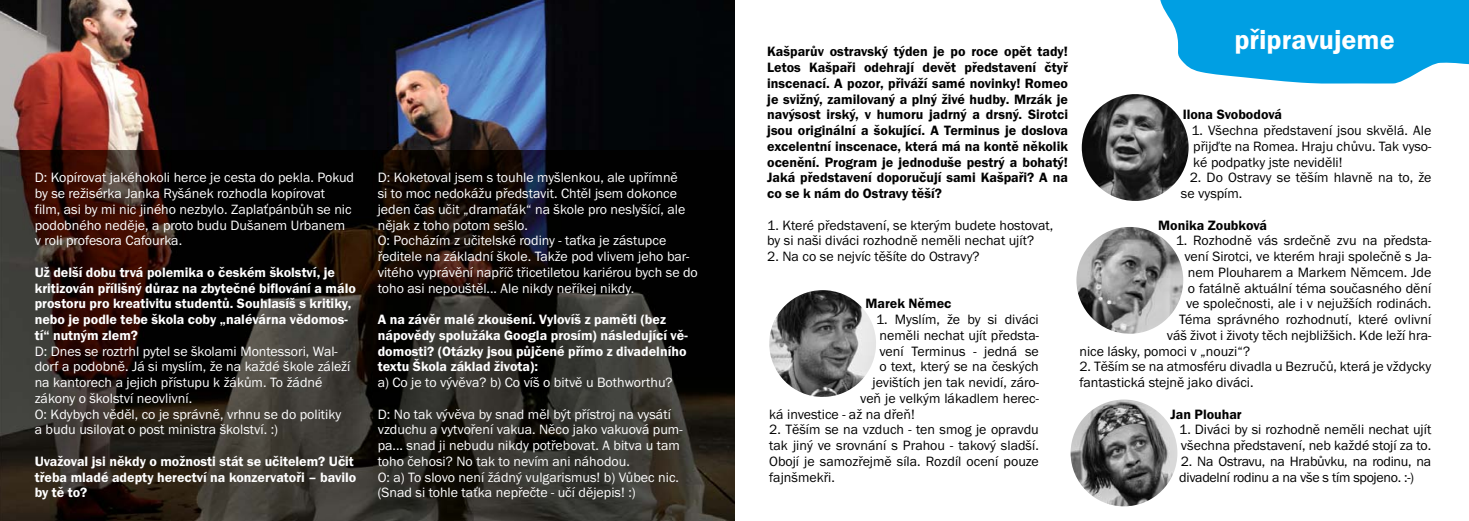
<style>
.page{position:relative;width:1469px;height:521px;background:#fff}
.page>*{position:absolute;margin:0;border:0;box-sizing:border-box;transform-origin:0 0}
.t1{font:600 28px "Franklin Got Itc TEE";color:#fff}
.t2{font:14px/15.8px "Franklin Got Itc TEE";color:#fff}
.t3{font:14px/15.8px "Franklin Got Itc TEE";color:#000}
.t4{font:600 14px/15.8px "Franklin Got Itc TEE";color:#fff}
.t5{font:600 14px/15.8px "Franklin Got Itc TEE";color:#000;text-align:justify}
.t6{font:14px/15.8px "Franklin Got Itc TEE";letter-spacing:-.02em;color:#000}
</style>
<div class="page">
<svg style="left:734px;top:0;width:1px;height:15px"></svg>
<img style="left:0;top:0;width:734px;height:151px">
<svg style="left:0;top:151px;width:734px;height:370px;background:#221c17"></svg>
<img style="left:769px;top:290px;width:107px;height:107px;border-radius:50%">
<img style="left:1081px;top:94px;width:107px;height:107px;border-radius:50%">
<img style="left:1076px;top:227px;width:107px;height:107px;border-radius:50%">
<img style="left:1070px;top:399px;width:107px;height:107px;border-radius:50%">
<svg style="left:1160px;top:0;width:308px;height:84px;background:#21abe6"></svg>
<p class="t2" style="left:35px;top:171px;width:321px">D: Kopírovat jakéhokoli herce je cesta do pekla. Pokud by se režisérka Janka Ryšánek rozhodla kopírovat film, asi by mi nic jiného nezbylo. Zaplaťpánbůh se nic podobného neděje, a proto budu Dušanem Urbanem v roli profesora Cafourka.</p>
<p class="t4" style="left:35px;top:265px;width:323px">Už delší dobu trvá polemika o českém školství, je kritizován přílišný důraz na zbytečné biflování a málo prostoru pro kreativitu studentů. Souhlasíš s kritiky, nebo je podle tebe škola coby „nalévárna vědomos&shy;tí“ nutným zlem?</p>
<p class="t2" style="left:35px;top:344px;width:317px">D: Dnes se roztrhl pytel se školami Montessori, Wal&shy;dorf a podobně. Já si myslím, že na každé škole záleží na kantorech a jejich přístupu k žákům. To žádné zákony o školství neovlivní.<br>O: Kdybych věděl, co je správně, vrhnu se do politiky a budu usilovat o post ministra školství. :)</p>
<p class="t4" style="left:35px;top:454px;width:323px">Uvažoval jsi někdy o možnosti stát se učitelem? Učit třeba mladé adepty herectví na konzervatoři – bavilo by tě to?</p>
<p class="t2" style="left:378px;top:171px;width:322px">D: Koketoval jsem s touhle myšlenkou, ale upřímně<br>si to moc nedokážu představit. Chtěl jsem dokonce jeden čas učit „dramaťák“ na škole pro neslyšící, ale nějak z toho potom sešlo.<br>O: Pocházím z učitelské rodiny - taťka je zástupce ředitele na základní škole. Takže pod vlivem jeho bar&shy;vitého vyprávění napříč třicetiletou kariérou bych se do toho asi nepouštěl... Ale nikdy neříkej nikdy.</p>
<p class="t4" style="left:378px;top:313px;width:311px">A na závěr malé zkoušení. Vylovíš z paměti (bez nápovědy spolužáka Googla prosím) následující vě&shy;domosti? (Otázky jsou půjčené přímo z divadelního textu Škola základ života):</p>
<p class="t2" style="left:378px;top:376px;width:296px">a) Co je to vývěva? b) Co víš o bitvě u Bothworthu?</p>
<p class="t2" style="left:378px;top:407px;width:306px">D: No tak vývěva by snad měl být přístroj na vysátí vzduchu a vytvoření vakua. Něco jako vakuová pum&shy;pa... snad ji nebudu nikdy potřebovat. A bitva u tam toho čehosi? No tak to nevím ani náhodou.<br>O: a) To slovo není žádný vulgarismus! b) Vůbec nic. (Snad si tohle taťka nepřečte - učí dějepis! :)</p>
<p class="t5" style="left:767px;top:45px;width:302px">Kašparův ostravský týden je po roce opět tady!<br>Letos Kašpaři odehrají devět představení čtyř inscenací. A pozor, přiváží samé novinky! Romeo je svižný, zamilovaný a plný živé hudby. Mrzák je navýsost irský, v humoru jadrný a drsný. Sirotci jsou originální a šokující. A Terminus je doslova excelentní inscenace, která má na kontě několik ocenění. Program je jednoduše pestrý a bohatý!<br>Jaká představení doporučují sami Kašpaři? A na co se k nám do Ostravy těší?</p>
<p class="t3" style="left:767px;top:218px;width:287px">1. Které představení, se kterým budete hostovat, by si naši diváci rozhodně neměli nechat ujít?</p>
<p class="t3" style="left:767px;top:250px;width:214px">2. Na co se nejvíc těšíte do Ostravy?</p>
<p class="t5" style="left:865px;top:297px;width:87px">Marek Němec</p>
<p class="t3" style="left:876px;top:313px;width:164px">1. Myslím, že by si diváci</p>
<p class="t3" style="left:879px;top:328px;width:161px">neměli nechat ujít předsta-</p>
<p class="t3" style="left:879px;top:344px;width:161px">vení Terminus - jedná se</p>
<p class="t3" style="left:879px;top:360px;width:161px">o text, který se na českých</p>
<p class="t3" style="left:872px;top:376px;width:168px">jevištích jen tak nevidí, záro-</p>
<p class="t3" style="left:860px;top:391px;width:180px">veň je velkým lákadlem herec-</p>
<p class="t3" style="left:769px;top:407px;width:147px">ká investice - až na dřeň!</p>
<p class="t3" style="left:769px;top:423px;width:271px;text-align:justify">2. Těším se na vzduch - ten smog je opravdu tak jiný ve srovnání s Prahou - takový sladší.<br>Obojí je samozřejmě síla. Rozdíl ocení pouze fajnšmekři.</p>
<h1 class="t1" style="left:1281px;top:20px;width:162px">připravujeme</h1>
<h1 class="t1" style="left:1234px;top:29px;width:162px">připravujeme</h1>
<p class="t5" style="left:1182px;top:108px;width:101px">Ilona Svobodová</p>
<p class="t3" style="left:1191px;top:124px;width:241px;text-align:justify">1. Všechna představení jsou skvělá. Ale přijďte na Romea. Hraju chůvu. Tak vyso&shy;ké podpatky jste neviděli!</p>
<p class="t3" style="left:1180px;top:171px;width:252px;text-indent:9px">2. Do Ostravy se těším hlavně na to, že se vyspím.</p>
<p class="t5" style="left:1158px;top:218px;width:110px">Monika Zoubková</p>
<p class="t3" style="left:1175px;top:234px;width:257px">1. Rozhodně vás srdečně zvu na předsta-</p>
<p class="t3" style="left:1184px;top:250px;width:248px">vení Sirotci, ve kterém hraji společně s Ja-</p>
<p class="t3" style="left:1187px;top:265px;width:245px">nem Plouharem a Markem Němcem. Jde</p>
<p class="t3" style="left:1187px;top:281px;width:245px">o fatálně aktuální téma současného dění</p>
<p class="t3" style="left:1186px;top:297px;width:247px">ve společnosti, ale i v nejužších rodinách.</p>
<p class="t3" style="left:1179px;top:313px;width:254px">Téma správného rozhodnutí, které ovlivní</p>
<p class="t3" style="left:1166px;top:328px;width:266px">váš život i životy těch nejbližšich. Kde leží hra-</p>
<p class="t3" style="left:1079px;top:344px;width:172px">nice lásky, pomoci v „nouzi“?</p>
<p class="t3" style="left:1079px;top:360px;width:353px">2. Těším se na atmosféru divadla u Bezručů, která je vždycky fantastická stejně jako diváci.</p>
<p class="t5" style="left:1170px;top:407px;width:73px">Jan Plouhar</p>
<p class="t3" style="left:1179px;top:423px;width:253px">1. Diváci by si rozhodně neměli nechat ujít všechna představení, neb každé stojí za to.</p>
<p class="t6" style="left:1179px;top:454px;width:254px">2. Na Ostravu, na Hrabůvku, na rodinu, na divadelní rodinu a na vše s tím spojeno. :-)</p>
</div>
